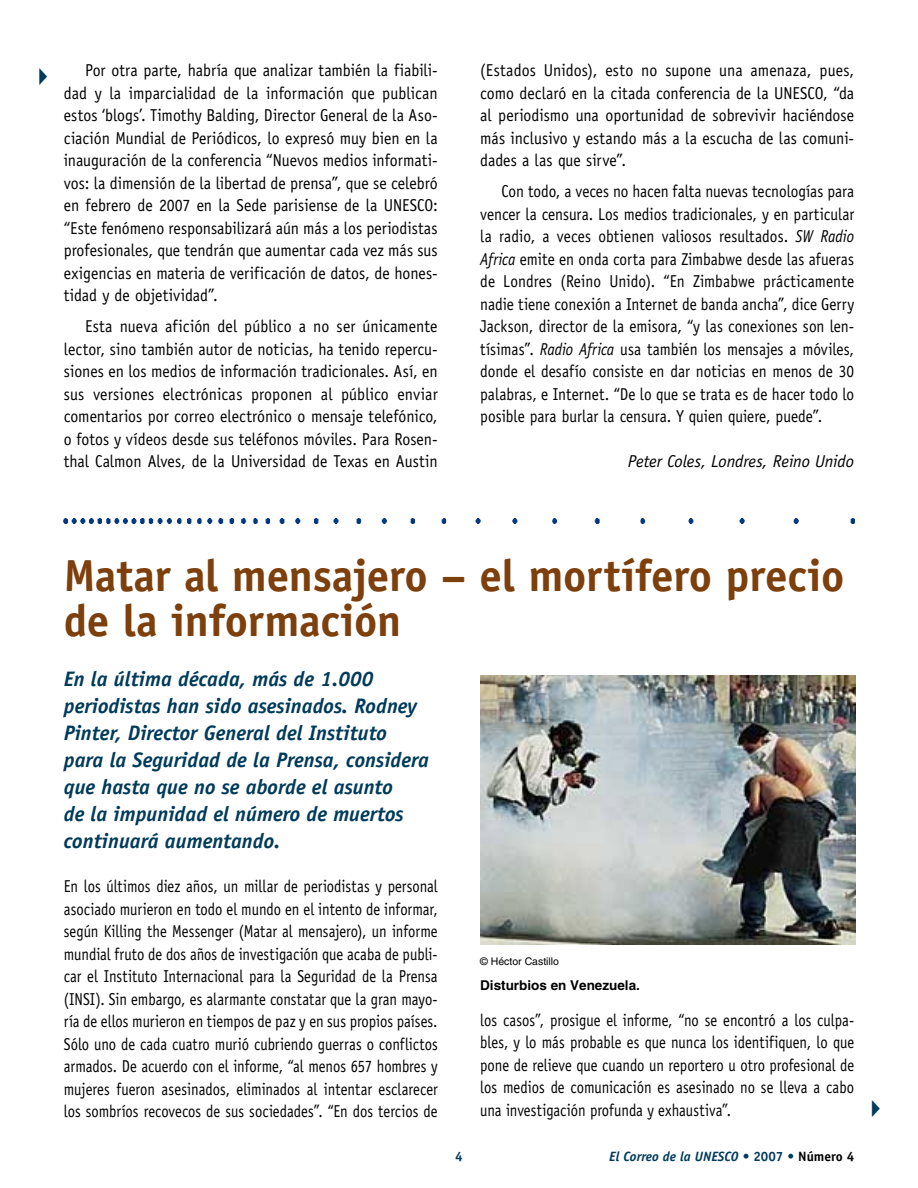
<style>
.page{position:relative;width:918px;height:1188px;background:#fff}
.page>*{position:absolute;margin:0;border:0;box-sizing:border-box;transform-origin:0 0}
.t1{font:700 45px/45px "Officina Sans Std";letter-spacing:-.01em;color:#7d3f0b}
.t2{font:italic 700 21px/27px "Officina Sans Std";color:#003b5a}
.t3{font:17.25px/22.5px "Officina Sans Std";color:#000;text-align:justify;scale:.92 1}
.t4{font:17.25px/22.5px "Officina Sans Std";color:#000;text-align:justify;scale:.85 1}
.t5{font:17.25px/22.5px "Officina Sans Std";color:#000;text-align:justify;scale:.89 1}
.t6{font:italic 17.25px "Officina Sans Std";letter-spacing:-.005em;color:#000}
.t7{font:italic 700 13.5px "Officina Sans Std";color:#003b5a}
.t8{font:700 13.5px "Helvetica LT Std";color:#000}
.t9{font:10.5px "Helvetica LT Std";color:#000}
.s1{font-style:italic}
.s2{font-style:normal}
.s3{font-style:normal;color:#000}
</style>
<div class="page">
<img style="left:64px;top:518px;width:790px;height:5px">
<img style="left:480px;top:676px;width:375px;height:268px">
<p class="t3" style="left:64px;top:59px;width:408px;text-indent:21px">Por otra parte, habría que analizar también la fiabili&shy;dad y la imparcialidad de la información que publican estos ‘blogs’. Timothy Balding, Director General de la Aso&shy;ciación Mundial de Periódicos, lo expresó muy bien en la inauguración de la conferencia “Nuevos medios informati&shy;vos: la dimensión de la libertad de prensa”, que se celebró en febrero de 2007 en la Sede parisiense de la UNESCO: “Este fenómeno responsabilizará aún más a los periodistas profesionales, que tendrán que aumentar cada vez más sus exigencias en materia de verificación de datos, de hones&shy;tidad y de objetividad”.</p>
<p class="t3" style="left:64px;top:315px;width:408px;text-indent:21px">Esta nueva afición del público a no ser únicamente lector, sino también autor de noticias, ha tenido repercu&shy;siones en los medios de información tradicionales. Así, en sus versiones electrónicas proponen al público enviar comentarios por correo electrónico o mensaje telefónico, o fotos y vídeos desde sus teléfonos móviles. Para Rosen&shy;thal Calmon Alves, de la Universidad de Texas en Austin</p>
<p class="t3" style="left:480px;top:59px;width:408px">(Estados Unidos), esto no supone una amenaza, pues, como declaró en la citada conferencia de la UNESCO, “da al periodismo una oportunidad de sobrevivir haciéndose más inclusivo y estando más a la escucha de las comuni&shy;dades a las que sirve”.</p>
<p class="t5" style="left:480px;top:180px;width:422px;text-indent:21px">Con todo, a veces no hacen falta nuevas tecnologías para vencer la censura. Los medios tradicionales, y en particular la radio, a veces obtienen valiosos resultados. <span class="s1">SW Radio Africa</span> emite en onda corta para Zimbabwe desde las afueras de Londres (Reino Unido). “En Zimbabwe prácticamente nadie tiene conexión a Internet de banda ancha”, dice Gerry Jackson, director de la emisora, “y las conexiones son len&shy;tísimas”. <span class="s1">Radio Africa</span> usa también los mensajes a móviles, donde el desafío consiste en dar noticias en menos de 30 palabras, e Internet. “De lo que se trata es de hacer todo lo posible para burlar la censura. Y quien quiere, puede”.</p>
<p class="t6" style="left:628px;top:451px;width:228px">Peter Coles, Londres, Reino Unido</p>
<h1 class="t1" style="left:64px;top:553px;width:782px">Matar al mensajero – el mortífero precio de la información</h1>
<p class="t2" style="left:64px;top:666px;width:367px">En la última década, más de 1.000 periodistas han sido asesinados. Rodney Pinter, Director General del Instituto para la Seguridad de la Prensa, considera que hasta que no se aborde el asunto<br>de la impunidad el número de muertos continuará aumentando.</p>
<p class="t4" style="left:64px;top:875px;width:442px">En los últimos diez años, un millar de periodistas y personal asociado murieron en todo el mundo en el intento de informar, según Killing the Messenger (Matar al mensajero), un informe mundial fruto de dos años de investigación que acaba de publi&shy;car el Instituto Internacional para la Seguridad de la Prensa (INSI). Sin embargo, es alarmante constatar que la gran mayo&shy;ría de ellos murieron en tiempos de paz y en sus propios países.<br>Sólo uno de cada cuatro murió cubriendo guerras o conflictos armados. De acuerdo con el informe, “al menos 657 hombres y mujeres fueron asesinados, eliminados al intentar esclarecer los sombríos recovecos de sus sociedades”. “En dos tercios de</p>
<p class="t9" style="left:480px;top:956px;width:80px">© Héctor Castillo</p>
<p class="t8" style="left:480px;top:977px;width:161px">Disturbios en Venezuela.</p>
<p class="t4" style="left:480px;top:1008px;width:441px">los casos”, prosigue el informe, “no se encontró a los culpa&shy;bles, y lo más probable es que nunca los identifiquen, lo que pone de relieve que cuando un reportero u otro profesional de los medios de comunicación es asesinado no se lleva a cabo una investigación profunda y exhaustiva”.</p>
<p class="t7" style="left:609px;top:1148px;width:247px">El Correo de la UNESCO <span class="s2">• 2007 •</span> <span class="s3">Número 4</span></p>
</div>
